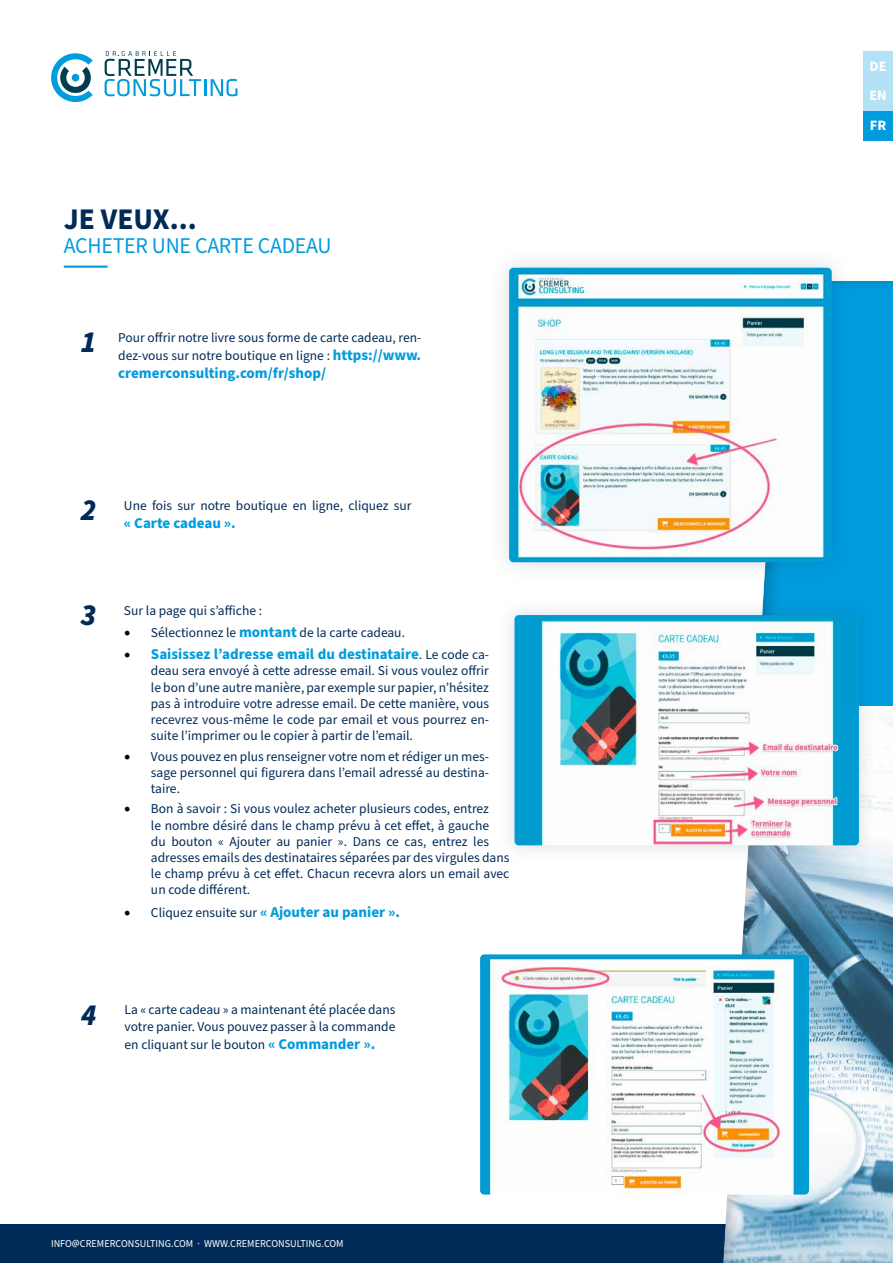
<style>
.page{position:relative;width:893px;height:1263px;background:#fff}
.page>*{position:absolute;margin:0;border:0;box-sizing:border-box;transform-origin:0 0}
.t1{font:700 30px "Source Sans Pro";color:#002b58}
.t2{font:italic 900 30px "Source Sans Pro";color:#002b58}
.t3{font:22.5px "Source Sans Pro";letter-spacing:-.01em;color:#009cde}
.t4{font:700 15px "Source Sans Pro";color:#009cde}
.t5{font:700 14.25px/29.7px "Source Sans Pro";color:#fff;text-align:justify}
.t6{font:13.5px/16.2px "Source Sans Pro";color:#002b58}
.t7{font:10.5px "Source Sans Pro";color:#fff}
.s1{font-weight:700;font-size:15px;color:#009cde}
.s2{font-family:"Minion Pro";font-size:18px;color:#000}
.s3{font-family:"Minion Pro";font-weight:400;font-size:18px;color:#000}
.s4{font-weight:400;font-size:13.5px;color:#002b58}
</style>
<div class="page">
<div style="left:0;top:1225px;width:893px;height:38px;background:#002b58"></div>
<div style="left:721px;top:280px;width:172px;height:983px;background:#000;opacity:.2"></div>
<hr style="left:64px;top:266px;width:44px;height:2px;background:#009cde">
<svg style="left:51px;top:53px;width:42px;height:49px"></svg>
<svg style="left:105px;top:51px;width:132px;height:45px"></svg>
<div style="left:487px;top:245px;width:367px;height:339px;background:#002b58;opacity:.17"></div>
<img style="left:509px;top:268px;width:323px;height:294px">
<div style="left:496px;top:596px;width:382px;height:268px;background:#002b58;opacity:.17"></div>
<img style="left:514px;top:615px;width:345px;height:230px">
<img style="left:480px;top:954px;width:329px;height:240px">
<div style="left:863px;top:51px;width:30px;height:30px;background:#b3e1f5"></div>
<div style="left:863px;top:81px;width:30px;height:30px;background:#b3e1f5"></div>
<div style="left:863px;top:111px;width:30px;height:29px;background:#009cde"></div>
<h1 class="t1" style="left:64px;top:199px;width:135px">JE VEUX...</h1>
<h2 class="t3" style="left:64px;top:231px;width:269px">ACHETER UNE CARTE CADEAU</h2>
<h1 class="t2" style="left:81px;top:322px;width:17px">1</h1>
<p class="t6" style="left:118px;top:329px;width:305px;line-height:18px">Pour offrir notre livre sous forme de carte cadeau, ren&shy;dez-vous sur notre boutique en ligne : <span class="s1">https://www.</span></p>
<p class="t4" style="left:118px;top:363px;width:210px">cremerconsulting.com/fr/shop/</p>
<p class="t6" style="left:124px;top:498px;width:289px">Une fois sur notre boutique en ligne, cliquez sur</p>
<p class="t4" style="left:81px;top:512px;width:157px"><sup>2</sup> « Carte cadeau ».</p>
<h1 class="t2" style="left:81px;top:594px;width:17px">3</h1>
<p class="t6" style="left:124px;top:602px;width:140px">Sur la page qui s’affiche :</p>
<p class="t6" style="left:124px;top:625px;width:283px"><span class="s2">•</span> Sélectionnez le <span class="s1">montant</span> de la carte cadeau.</p>
<p class="t4" style="left:124px;top:644px;width:367px"><span class="s3">•</span> Saisissez l’adresse email du destinataire<span class="s4">. Le code ca-</span></p>
<p class="t6" style="left:151px;top:663px;width:340px;text-align:justify">deau sera envoyé à cette adresse email. Si vous voulez offrir le bon d’une autre manière, par exemple sur papier, n’hésitez pas à introduire votre adresse email. De cette manière, vous recevrez vous-même le code par email et vous pourrez en&shy;suite l’imprimer ou le copier à partir de l’email.</p>
<p class="t6" style="left:151px;top:748px;width:340px;text-align:justify;text-indent:-27px"><span class="s2">•</span> Vous pouvez en plus renseigner votre nom et rédiger un mes&shy;sage personnel qui figurera dans l’email adressé au destina&shy;taire.</p>
<p class="t6" style="left:151px;top:801px;width:360px;text-indent:-27px"><span class="s2">•</span> Bon à savoir : Si vous voulez acheter plusieurs codes, entrez<br>le nombre désiré dans le champ prévu à cet effet, à gauche<br>du bouton « Ajouter au panier ». Dans ce cas, entrez les adresses emails des destinataires séparées par des virgules dans le champ prévu à cet effet. Chacun recevra alors un email avec un code différent.</p>
<p class="t4" style="left:124px;top:901px;width:278px"><span class="s3">•</span> <span class="s4">Cliquez ensuite sur</span> « Ajouter au panier ».</p>
<h1 class="t2" style="left:81px;top:994px;width:17px">4</h1>
<p class="t6" style="left:125px;top:1002px;width:272px">La « carte cadeau » a maintenant été placée dans votre panier. Vous pouvez passer à la commande</p>
<p class="t6" style="left:125px;top:1036px;width:252px">en cliquant sur le bouton <span class="s1">« Commander ».</span></p>
<p class="t7" style="left:51px;top:1236px;width:294px">INFO@CREMERCONSULTING.COM · WWW.CREMERCONSULTING.COM</p>
<p class="t5" style="left:869px;top:51px;width:19px">DE EN FR</p>
</div>
